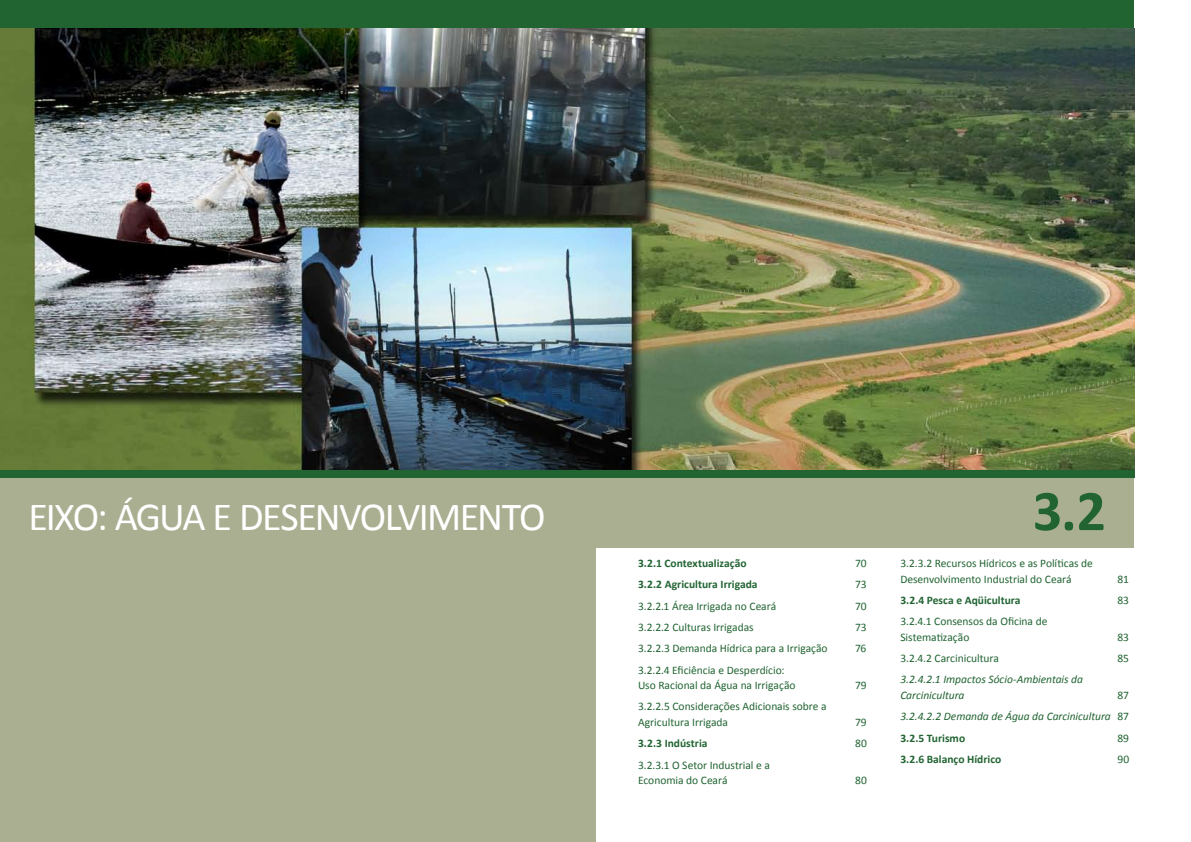
<style>
.page{position:relative;width:1191px;height:842px;background:#fff}
.page>*{position:absolute;margin:0;border:0;box-sizing:border-box;transform-origin:0 0}
.t1{font:700 58px "Calibri";color:#216432}
.t2{font:40px "Calibri";color:#fff}
.t3{font:11.5px/15.6px "Calibri";letter-spacing:-.005em;color:#216432}
.t4{font:italic 11.5px/21.3px "Calibri";letter-spacing:-.005em;color:#216432}
.t5{font:700 11.5px "Calibri";color:#216432}
.s1{font-style:normal}
.s2{font-weight:700;font-style:normal}
</style>
<div class="page">
<div style="left:0;top:0;width:595px;height:30px;background:#216432"></div>
<div style="left:595px;top:0;width:539px;height:30px;background:#216432"></div>
<img style="left:0;top:28px;width:1134px;height:442px">
<div style="left:595px;top:475px;width:539px;height:73px;background:#aaaf92"></div>
<div style="left:0;top:475px;width:595px;height:367px;background:#aaaf92"></div>
<div style="left:0;top:470px;width:1134px;height:8px;background:#216432"></div>
<h2 class="t2" style="left:28px;top:492px;width:131px">Eixo: Água</h2>
<h2 class="t2" style="left:213px;top:492px;width:48px">e desenvolvimento</h2>
<h1 class="t1" style="left:1032px;top:475px;width:75px">3.2</h1>
<p class="t5" style="left:638px;top:556px;width:110px">3.2.1 Contextualização</p>
<p class="t3" style="left:855px;top:555px;width:13px">70</p>
<p class="t5" style="left:638px;top:577px;width:121px">3.2.2 Agricultura Irrigada</p>
<p class="t3" style="left:855px;top:576px;width:13px">73</p>
<p class="t3" style="left:638px;top:597px;width:140px">3.2.2.1 Área Irrigada no Ceará</p>
<p class="t3" style="left:855px;top:597px;width:13px">70</p>
<p class="t3" style="left:638px;top:619px;width:117px">3.2.2.2 Culturas Irrigadas</p>
<p class="t3" style="left:855px;top:619px;width:13px">73</p>
<p class="t3" style="left:638px;top:640px;width:191px">3.2.2.3 Demanda Hídrica para a Irrigação</p>
<p class="t3" style="left:855px;top:640px;width:13px">76</p>
<p class="t3" style="left:638px;top:661px;width:159px">3.2.2.4 Eficiência e Desperdício:<br>Uso Racional da Água na Irrigação</p>
<p class="t3" style="left:900px;top:555px;width:194px">3.2.3.2 Recursos Hídricos e as Políticas de<br>Desenvolvimento Industrial do Ceará</p>
<p class="t3" style="left:1117px;top:570px;width:13px">81</p>
<p class="t5" style="left:900px;top:593px;width:122px">3.2.4 Pesca e Aqüicultura</p>
<p class="t3" style="left:1117px;top:592px;width:13px">83</p>
<p class="t3" style="left:900px;top:613px;width:149px">3.2.4.1 Consensos da Oficina de<br>Sistematização</p>
<p class="t3" style="left:1117px;top:629px;width:13px">83</p>
<p class="t3" style="left:900px;top:650px;width:100px">3.2.4.2 Carcinicultura</p>
<p class="t3" style="left:1117px;top:650px;width:13px">85</p>
<p class="t4" style="left:900px;top:671px;width:184px;line-height:15.6px">3.2.4.2.1 Impactos Sócio-Ambientais da<br>Carcinicultura</p>
<p class="t3" style="left:855px;top:677px;width:13px">79</p>
<p class="t4" style="left:900px;top:684px;width:230px;text-align:justify;text-indent:217px"><span class="s1">87<br></span>3.2.4.2.2 Demanda de Água da Carcinicultura <span class="s1">87<br></span><span class="s2">3.2.5 Turismo</span></p>
<p class="t3" style="left:638px;top:698px;width:190px">3.2.2.5 Considerações Adicionais sobre a<br>Agricultura Irrigada</p>
<p class="t3" style="left:855px;top:714px;width:13px">79</p>
<p class="t3" style="left:1117px;top:729px;width:13px">89</p>
<p class="t5" style="left:638px;top:736px;width:71px">3.2.3 Indústria</p>
<p class="t3" style="left:855px;top:735px;width:13px">80</p>
<p class="t3" style="left:638px;top:756px;width:133px">3.2.3.1 O Setor Industrial e a<br>Economia do Ceará</p>
<p class="t5" style="left:900px;top:752px;width:102px">3.2.6 Balanço Hídrico</p>
<p class="t3" style="left:1117px;top:751px;width:13px">90</p>
<p class="t3" style="left:855px;top:772px;width:13px">80</p>
</div>
